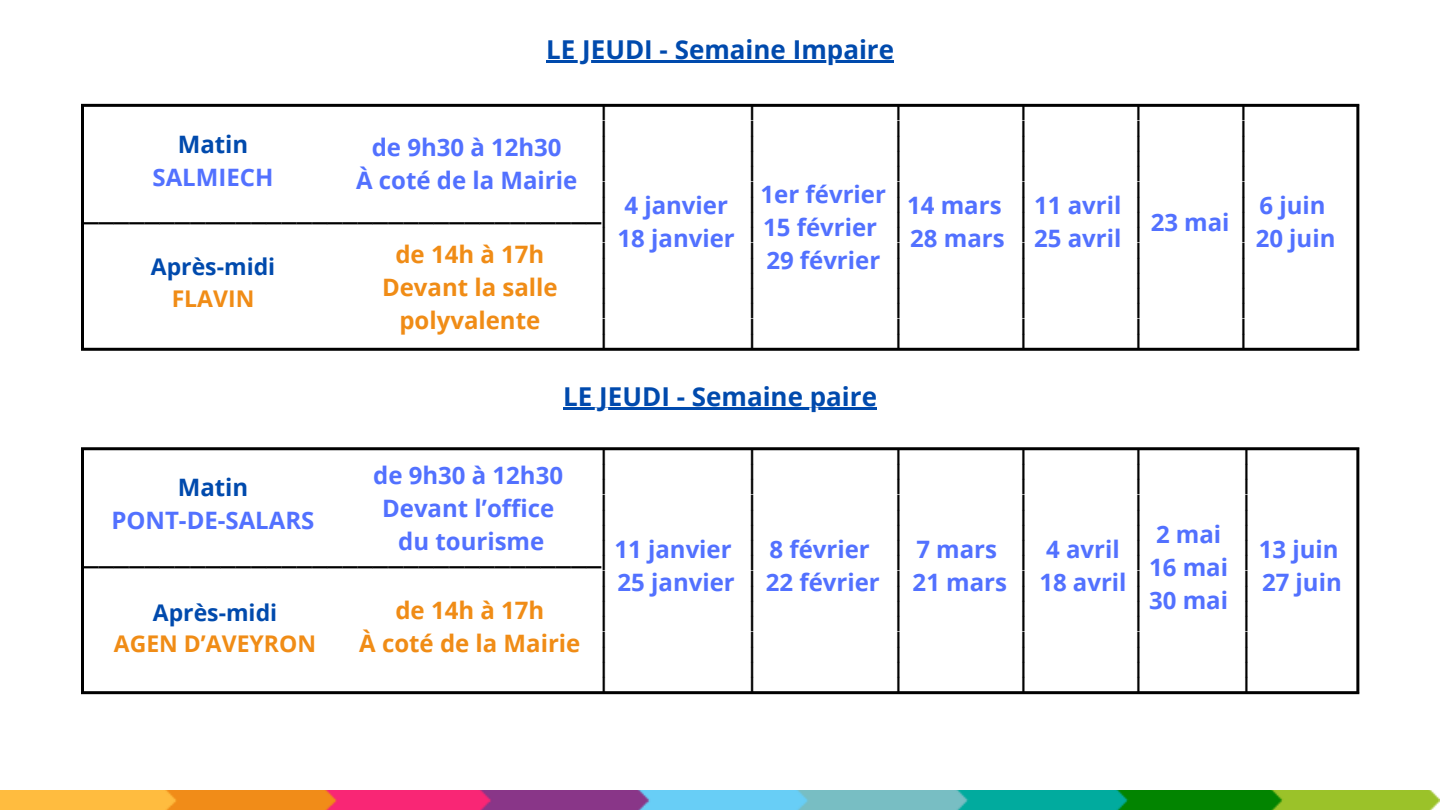
<style>
.page{position:relative;width:1440px;height:810px;background:#fff}
.page>*{position:absolute;margin:0;border:0;box-sizing:border-box;transform-origin:0 0}
.t1{font:34px "Open Sans";color:#000}
.t2{font:700 26px "Open Sans";color:#004aad}
.t3{font:700 24px "Open Sans";color:#5271ff}
.t4{font:700 24px/33px "Open Sans";color:#f08c16;text-align:center}
.t5{font:700 24px "Open Sans";color:#004aad}
.t6{font:700 23px "Open Sans";color:#004aad}
.t7{font:700 23px "Open Sans";color:#f08c16}
</style>
<div class="page">
<img style="left:0;top:791px;width:1439px;height:19px">
<hr style="left:81px;top:107px;width:3px;height:241px;background:#000">
<hr style="left:1356px;top:107px;width:3px;height:241px;background:#000">
<hr style="left:81px;top:104px;width:1278px;height:3px;background:#000">
<hr style="left:81px;top:348px;width:1278px;height:3px;background:#000">
<hr style="left:546px;top:60px;width:348px;height:3px;background:#004aad">
<hr style="left:81px;top:450px;width:3px;height:241px;background:#000">
<hr style="left:1356px;top:450px;width:3px;height:241px;background:#000">
<hr style="left:81px;top:447px;width:1278px;height:3px;background:#000">
<hr style="left:81px;top:691px;width:1278px;height:3px;background:#000">
<hr style="left:563px;top:408px;width:314px;height:2px;background:#004aad">
<p class="t2" style="left:546px;top:31px;width:349px">LE JEUDI - Semaine Impaire</p>
<p class="t1" style="left:644px;top:105px;width:245px;rotate:90deg">________________</p>
<p class="t1" style="left:793px;top:105px;width:245px;rotate:90deg">________________</p>
<p class="t1" style="left:939px;top:105px;width:245px;rotate:90deg">________________</p>
<p class="t1" style="left:1064px;top:105px;width:245px;rotate:90deg">________________</p>
<p class="t1" style="left:1179px;top:105px;width:245px;rotate:90deg">________________</p>
<p class="t1" style="left:1284px;top:105px;width:245px;rotate:90deg">________________</p>
<p class="t5" style="left:178px;top:127px;width:72px">Matin</p>
<p class="t3" style="left:153px;top:160px;width:122px">SALMIECH</p>
<p class="t3" style="left:372px;top:130px;width:191px">de 9h30 à 12h30</p>
<p class="t3" style="left:356px;top:163px;width:223px">À coté de la Mairie</p>
<p class="t3" style="left:761px;top:177px;width:127px">1er février</p>
<p class="t3" style="left:763px;top:210px;width:115px">15 février</p>
<p class="t3" style="left:766px;top:243px;width:115px">29 février</p>
<p class="t3" style="left:624px;top:189px;width:105px">4 janvier</p>
<p class="t3" style="left:618px;top:222px;width:119px">18 janvier</p>
<p class="t3" style="left:1034px;top:189px;width:89px">11 avril</p>
<p class="t3" style="left:1034px;top:222px;width:89px">25 avril</p>
<p class="t3" style="left:907px;top:189px;width:96px">14 mars</p>
<p class="t3" style="left:910px;top:222px;width:96px">28 mars</p>
<p class="t3" style="left:1151px;top:205px;width:80px">23 mai</p>
<p class="t1" style="left:83px;top:183px;width:520px">__________________________________</p>
<p class="t4" style="left:395px;top:237px;width:150px">de 14h à 17h</p>
<p class="t4" style="left:382px;top:270px;width:177px">Devant la salle polyvalente</p>
<p class="t6" style="left:151px;top:251px;width:126px">Après-midi</p>
<p class="t7" style="left:172px;top:282px;width:84px">FLAVIN</p>
<p class="t3" style="left:1259px;top:189px;width:68px">6 juin</p>
<p class="t3" style="left:1256px;top:222px;width:81px">20 juin</p>
<p class="t2" style="left:563px;top:379px;width:315px">LE JEUDI - Semaine paire</p>
<p class="t1" style="left:644px;top:449px;width:245px;rotate:90deg">________________</p>
<p class="t1" style="left:793px;top:449px;width:245px;rotate:90deg">________________</p>
<p class="t1" style="left:939px;top:449px;width:245px;rotate:90deg">________________</p>
<p class="t1" style="left:1064px;top:449px;width:245px;rotate:90deg">________________</p>
<p class="t1" style="left:1179px;top:449px;width:245px;rotate:90deg">________________</p>
<p class="t1" style="left:1287px;top:449px;width:245px;rotate:90deg">________________</p>
<p class="t3" style="left:373px;top:459px;width:191px">de 9h30 à 12h30</p>
<p class="t3" style="left:382px;top:492px;width:174px">Devant l’office</p>
<p class="t3" style="left:398px;top:525px;width:148px">du tourisme</p>
<p class="t5" style="left:178px;top:471px;width:72px">Matin</p>
<p class="t3" style="left:111px;top:504px;width:204px">PONT-DE-SALARS</p>
<p class="t3" style="left:1156px;top:518px;width:67px">2 mai</p>
<p class="t3" style="left:1149px;top:551px;width:80px">16 mai</p>
<p class="t3" style="left:1149px;top:584px;width:80px">30 mai</p>
<p class="t3" style="left:770px;top:532px;width:102px">8 février</p>
<p class="t3" style="left:766px;top:565px;width:115px">22 février</p>
<p class="t3" style="left:615px;top:532px;width:119px">11 janvier</p>
<p class="t3" style="left:618px;top:565px;width:119px">25 janvier</p>
<p class="t3" style="left:1046px;top:532px;width:75px">4 avril</p>
<p class="t3" style="left:1039px;top:565px;width:89px">18 avril</p>
<p class="t3" style="left:916px;top:532px;width:82px">7 mars</p>
<p class="t3" style="left:913px;top:565px;width:96px">21 mars</p>
<p class="t1" style="left:83px;top:527px;width:520px">__________________________________</p>
<p class="t4" style="left:395px;top:593px;width:150px">de 14h à 17h</p>
<p class="t4" style="left:359px;top:626px;width:223px">À coté de la Mairie</p>
<p class="t6" style="left:153px;top:596px;width:126px">Après-midi</p>
<p class="t7" style="left:114px;top:628px;width:204px">AGEN D’AVEYRON</p>
<p class="t3" style="left:1259px;top:532px;width:81px">13 juin</p>
<p class="t3" style="left:1262px;top:565px;width:81px">27 juin</p>
</div>
